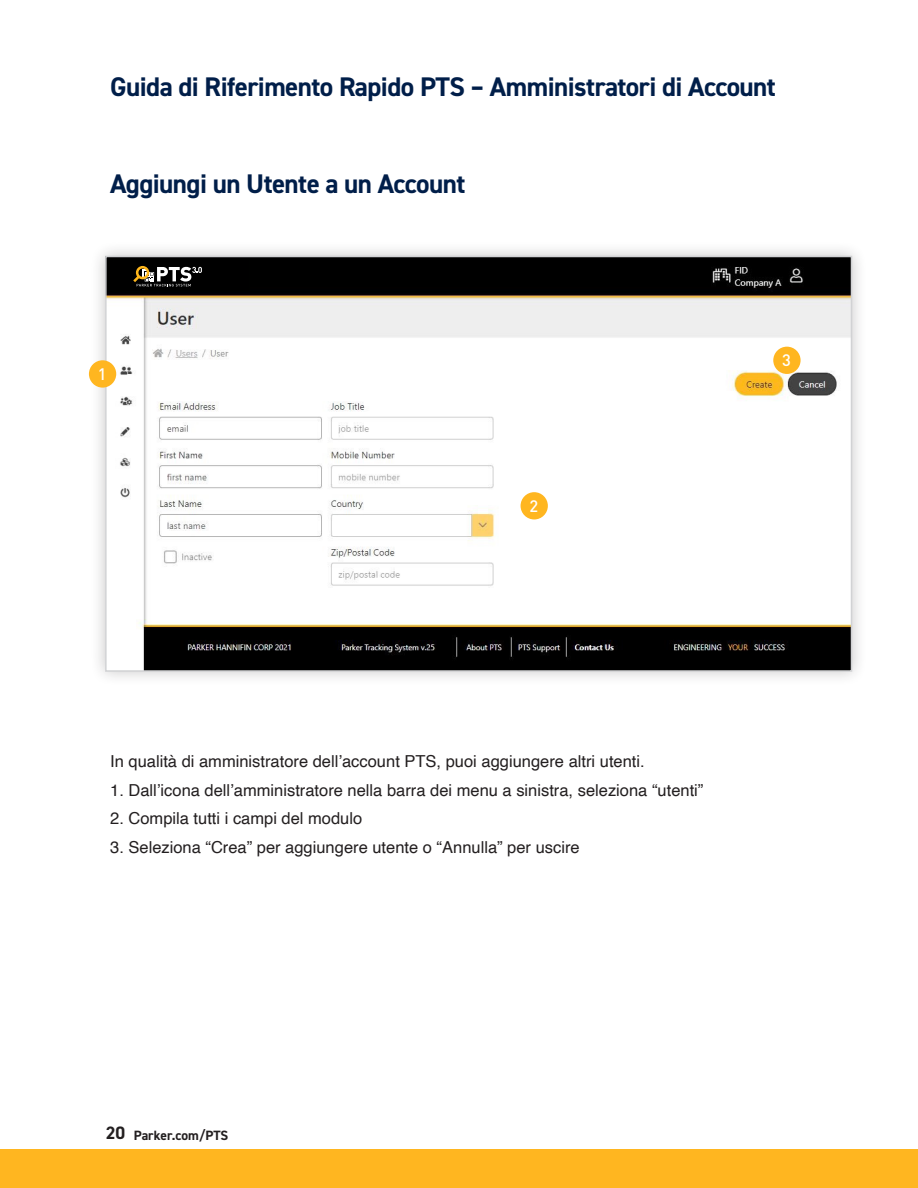
<style>
.page{position:relative;width:918px;height:1188px;background:#fff}
.page>*{position:absolute;margin:0;border:0;box-sizing:border-box;transform-origin:0 0}
.t1{font:700 27px "DIN2014";letter-spacing:-.02em;color:#001e49}
.t2{font:700 18px "DIN2014";color:#231f20}
.t3{font:16.5px "Helvetica";color:#231f20}
.t4{font:500 16.5px "DINOT";color:#fff}
.t5{font:700 13.5px "DIN2014";color:#231f20}
</style>
<div class="page">
<div style="left:0;top:1150px;width:918px;height:38px;background:#ffb620"></div>
<div style="left:90px;top:240px;width:777px;height:447px;background:#231f20;opacity:.25"></div>
<img style="left:108px;top:259px;width:741px;height:410px">
<div style="left:105px;top:256px;width:747px;height:416px;border:2px solid #d1d2d4"></div>
<div style="left:89px;top:360px;width:27px;height:28px;background:#ffb620;border-radius:50%"></div>
<div style="left:521px;top:492px;width:27px;height:27px;background:#ffb620;border-radius:50%"></div>
<div style="left:773px;top:347px;width:28px;height:27px;background:#ffb620;border-radius:50%"></div>
<div style="left:109px;top:262px;width:88px;height:28px;background:#000"></div>
<svg style="left:133px;top:266px;width:69px;height:20px"></svg>
<p class="t1" style="left:110px;top:69px;width:667px">Guida di Riferimento Rapido PTS – Amministratori di Account</p>
<p class="t1" style="left:110px;top:166px;width:357px">Aggiungi un Utente a un Account</p>
<p class="t4" style="left:98px;top:363px;width:10px">1</p>
<p class="t4" style="left:530px;top:495px;width:10px">2</p>
<p class="t4" style="left:782px;top:349px;width:10px">3</p>
<p class="t3" style="left:110px;top:749px;width:536px">In qualità di amministratore dell’account PTS, puoi aggiungere altri utenti.</p>
<p class="t3" style="left:110px;top:777px;width:595px">1. Dall’icona dell’amministratore nella barra dei menu a sinistra, seleziona “utenti”</p>
<p class="t3" style="left:110px;top:806px;width:254px">2. Compila tutti i campi del modulo</p>
<p class="t3" style="left:110px;top:834px;width:471px">3. Seleziona “Crea” per aggiungere utente o “Annulla” per uscire</p>
<p class="t2" style="left:106px;top:1121px;width:21px">20</p>
<p class="t5" style="left:134px;top:1126px;width:96px">Parker.com/PTS</p>
</div>
